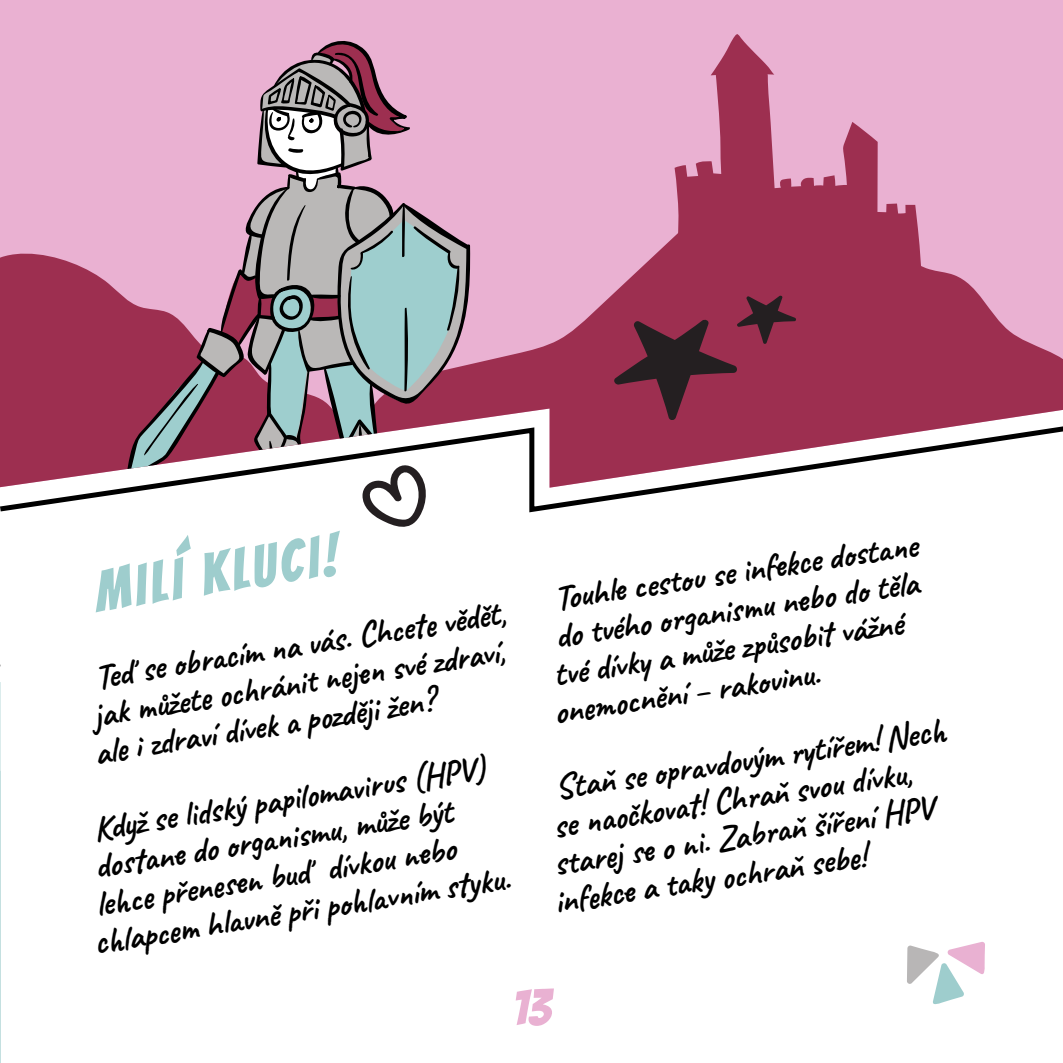
<style>
.page{position:relative;width:1063px;height:1063px;background:#fff}
.page>*{position:absolute;margin:0;border:0;box-sizing:border-box;transform-origin:0 0}
.t1{font:57.5px "Bangers";color:#9ecdcd}
.t2{font:50px "Bangers";color:#e9b1d2}
.t3{font:700 35px/37.8px "Caveat";color:#000}
</style>
<div class="page">
<hr style="left:0;top:682px;width:1px;height:381px;background:#9ecdcd">
<div style="left:0;top:0;width:1063px;height:196px;background:#eab1d2"></div>
<svg style="left:0;top:196px;width:1063px;height:227px;background:#c37191"></svg>
<svg style="left:0;top:664px;width:1px;height:84px"></svg>
<svg style="left:0;top:423px;width:1063px;height:90px"></svg>
<svg style="left:907px;top:942px;width:78px;height:63px"></svg>
<svg style="left:125px;top:37px;width:346px;height:490px"></svg>
<svg style="left:612px;top:32px;width:312px;height:389px;background:#b35d7d"></svg>
<h1 class="t1" style="left:89px;top:560px;width:247px;rotate:-9deg">MILÍ KLUCI!</h1>
<p class="t3" style="left:80px;top:661px;width:429px;text-indent:13px;rotate:-9deg">Teď se obracím na vás. Chcete vědět, jak můžete ochránit nejen své zdraví, ale i zdraví dívek a později žen?</p>
<p class="t3" style="left:91px;top:811px;width:397px;rotate:-9deg">Když se lidský papilomavirus (HPV)</p>
<p class="t3" style="left:92px;top:848px;width:363px;rotate:-9deg">dostane do organismu, může být</p>
<p class="t3" style="left:93px;top:886px;width:365px;rotate:-9deg">lehce přenesen buď dívkou nebo</p>
<p class="t3" style="left:91px;top:924px;width:422px;rotate:-9deg">chlapcem hlavně při pohlavním styku.</p>
<p class="t3" style="left:552px;top:578px;width:368px;rotate:-8deg">Touhle cestou se infekce dostane</p>
<p class="t3" style="left:552px;top:616px;width:368px;rotate:-8deg">do tvého organismu nebo do těla</p>
<p class="t3" style="left:551px;top:654px;width:354px;rotate:-8deg">tvé dívky a může způsobit vážné</p>
<p class="t3" style="left:551px;top:693px;width:270px;rotate:-8deg">onemocnění – rakovinu.</p>
<p class="t3" style="left:536px;top:770px;width:413px;text-indent:16px;rotate:-8deg">Staň se opravdovým rytířem! Nech se naočkovat! Chraň svou dívku, starej se o ni. Zabraň šíření HPV infekce a taky ochraň sebe!</p>
<h2 class="t2" style="left:512px;top:979px;width:40px">13</h2>
</div>
